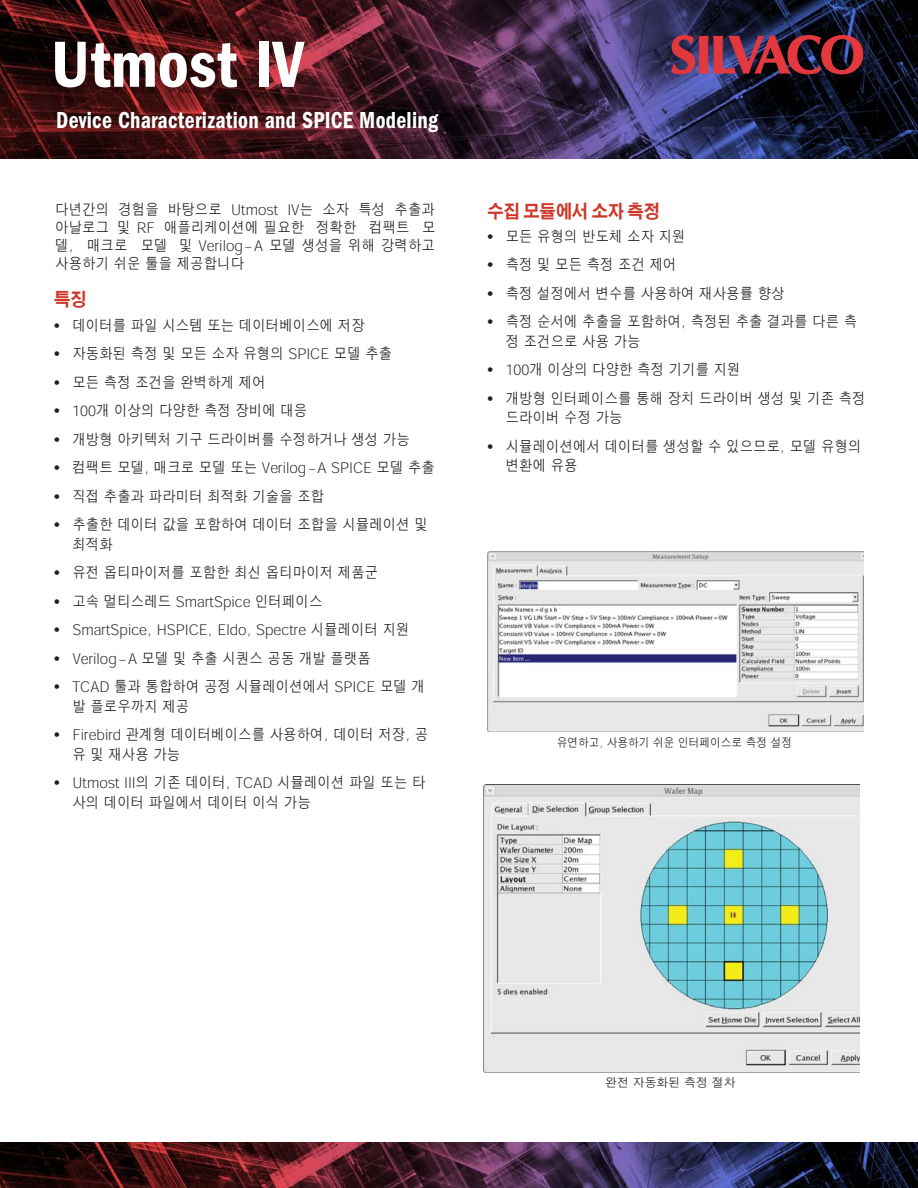
<style>
.page{position:relative;width:918px;height:1188px;background:#fff}
.page>*{position:absolute;margin:0;border:0;box-sizing:border-box;transform-origin:0 0}
.t1{font:600 condensed 67.5px "Franklin Gothic LT";color:#fff}
.product_descriptor{font:600 condensed 24px "Franklin Gothic LT";letter-spacing:.01em;color:#fff;scale:.9 1}
.t2{font:700 18px "Adobe Gothic Std";color:#ce3729;scale:.9 1}
.main_bullet{font:300 15px/19.5px "Adobe Gothic Std";color:#231f20;scale:.9 1}
.fig_captions{font:300 12px "Adobe Gothic Std";letter-spacing:-.01em;color:#231f20;scale:.9 1}
.fig_captions-2{font:300 12px "Adobe Gothic Std";letter-spacing:-.01em;color:#231f20}
.s1{font-family:"Univers";font-weight:400;font-stretch:condensed}
</style>
<div class="page">
<img style="left:0;top:1px;width:918px;height:157px">
<img style="left:671px;top:35px;width:192px;height:39px">
<img style="left:0;top:1142px;width:918px;height:46px">
<img style="left:488px;top:552px;width:375px;height:179px">
<img style="left:484px;top:784px;width:375px;height:288px">
<p class="t1" style="left:51px;top:26px;width:254px">Utmost IV</p>
<p class="product_descriptor" style="left:56px;top:107px;width:426px">Device Characterization and SPICE Modeling</p>
<p class="main_bullet" style="left:55px;top:200px;width:424px;line-height:18.1px;text-align:justify">다년간의 경험을 바탕으로 Utmost IV는 소자 특성 추출과 아날로그 및 RF 애플리케이션에 필요한 정확한 컴팩트 모 델, 매크로 모델 및 Verilog-A 모델 생성을 위해 강력하고 사용하기 쉬운 툴을 제공합니다</p>
<p class="t2" style="left:54px;top:288px;width:37px">특징</p>
<p class="main_bullet" style="left:54px;top:315px;width:346px"><span class="s1">•</span> 데이터를 파일 시스템 또는 데이터베이스에 저장</p>
<p class="main_bullet" style="left:54px;top:343px;width:377px"><span class="s1">•</span> 자동화된 측정 및 모든 소자 유형의 SPICE 모델 추출</p>
<p class="main_bullet" style="left:54px;top:372px;width:236px"><span class="s1">•</span> 모든 측정 조건을 완벽하게 제어</p>
<p class="main_bullet" style="left:54px;top:400px;width:283px"><span class="s1">•</span> 100개 이상의 다양한 측정 장비에 대응</p>
<p class="main_bullet" style="left:54px;top:429px;width:396px"><span class="s1">•</span> 개방형 아키텍처 기구 드라이버를 수정하거나 생성 가능</p>
<p class="main_bullet" style="left:54px;top:457px;width:425px"><span class="s1">•</span> 컴팩트 모델, 매크로 모델 또는 Verilog-A SPICE 모델 추출</p>
<p class="main_bullet" style="left:54px;top:486px;width:301px"><span class="s1">•</span> 직접 추출과 파라미터 최적화 기술을 조합</p>
<p class="main_bullet" style="left:72px;top:514px;width:396px;text-indent:-18px"><span class="s1">•</span> 추출한 데이터 값을 포함하여 데이터 조합을 시뮬레이션 및 최적화</p>
<p class="main_bullet" style="left:54px;top:562px;width:361px"><span class="s1">•</span> 유전 옵티마이저를 포함한 최신 옵티마이저 제품군</p>
<p class="main_bullet" style="left:54px;top:591px;width:300px"><span class="s1">•</span> 고속 멀티스레드 SmartSpice 인터페이스</p>
<p class="main_bullet" style="left:54px;top:619px;width:396px"><span class="s1">•</span> SmartSpice, HSPICE, Eldo, Spectre 시뮬레이터 지원</p>
<p class="main_bullet" style="left:54px;top:648px;width:353px"><span class="s1">•</span> Verilog-A 모델 및 추출 시퀀스 공동 개발 플랫폼</p>
<p class="main_bullet" style="left:72px;top:676px;width:393px;text-indent:-18px"><span class="s1">•</span> TCAD 툴과 통합하여 공정 시뮬레이션에서 SPICE 모델 개 발 플로우까지 제공</p>
<p class="main_bullet" style="left:72px;top:724px;width:397px;text-indent:-18px"><span class="s1">•</span> Firebird 관계형 데이터베이스를 사용하여, 데이터 저장, 공 유 및 재사용 가능</p>
<p class="main_bullet" style="left:72px;top:772px;width:394px;text-indent:-18px"><span class="s1">•</span> Utmost III의 기존 데이터, TCAD 시뮬레이션 파일 또는 타 사의 데이터 파일에서 데이터 이식 가능</p>
<p class="t2" style="left:488px;top:201px;width:193px">수집 모듈에서 소자 측정</p>
<p class="main_bullet" style="left:488px;top:226px;width:221px"><span class="s1">•</span> 모든 유형의 반도체 소자 지원</p>
<p class="main_bullet" style="left:488px;top:254px;width:211px"><span class="s1">•</span> 측정 및 모든 측정 조건 제어</p>
<p class="main_bullet" style="left:488px;top:283px;width:331px"><span class="s1">•</span> 측정 설정에서 변수를 사용하여 재사용률 향상</p>
<p class="main_bullet" style="left:506px;top:311px;width:392px;text-indent:-18px"><span class="s1">•</span> 측정 순서에 추출을 포함하여, 측정된 추출 결과를 다른 측 정 조건으로 사용 가능</p>
<p class="main_bullet" style="left:488px;top:359px;width:283px"><span class="s1">•</span> 100개 이상의 다양한 측정 기기를 지원</p>
<p class="main_bullet" style="left:506px;top:388px;width:401px;text-indent:-18px"><span class="s1">•</span> 개방형 인터페이스를 통해 장치 드라이버 생성 및 기존 측정 드라이버 수정 가능</p>
<p class="main_bullet" style="left:506px;top:436px;width:397px;text-indent:-18px"><span class="s1">•</span> 시뮬레이션에서 데이터를 생성할 수 있으므로, 모델 유형의 변환에 유용</p>
<p class="fig_captions" style="left:557px;top:733px;width:263px">유연하고, 사용하기 쉬운 인터페이스로 측정 설정</p>
<p class="fig_captions-2" style="left:605px;top:1074px;width:132px">완전 자동화된 측정 절차</p>
</div>
